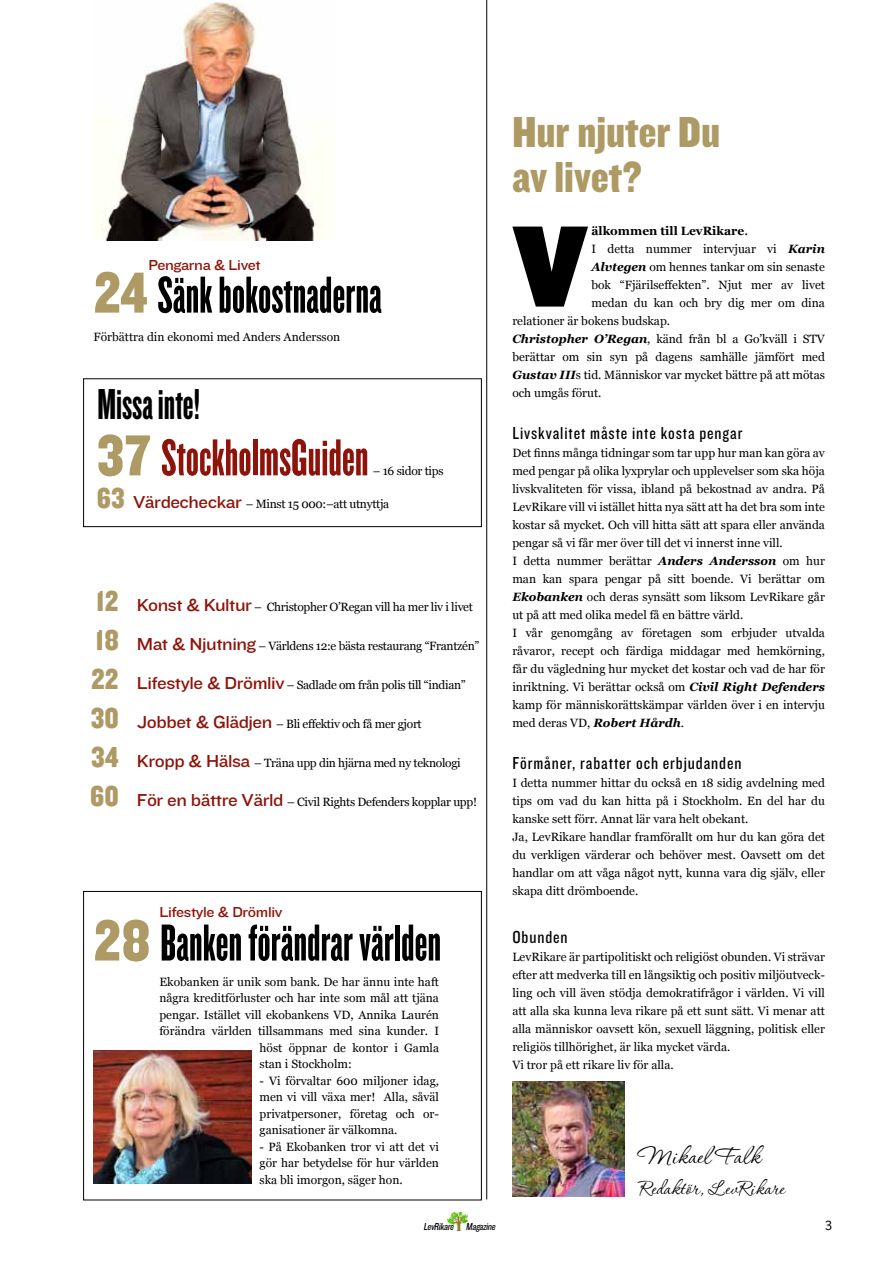
<style>
.page{position:relative;width:893px;height:1263px;background:#fff}
.page>*{position:absolute;margin:0;border:0;box-sizing:border-box;transform-origin:0 0}
.t1{font:120.15px "Knockout HTF91 Ultmt Middlewt";color:#000}
.t2{font:54px "Knockout HTF67 Full Bantamwt";color:#000}
.t3{font:54px "Knockout HTF67 Full Bantamwt";color:#8e140b}
.t4{font:45px/45px "Knockout HTF70 Full Welterwt";color:#ae9a64}
.t5{font:45px "Knockout HTF67 Full Bantamwt";color:#000}
.t6{font:30px "P22 Corinthia";color:#000}
.t7{font:25.5px "P22 Corinthia";color:#000}
.t8{font:18px "Knockout HTF29 Junior Liteweight";letter-spacing:.05em;color:#000}
.t9{font:15px "Knockout HTF32 Junior Cruiserwt";letter-spacing:-.025em;color:#8e140b}
.t10{font:12px/18px "Georgia";color:#000}
.t11{font:12px "Georgia";letter-spacing:-.025em;color:#000}
.t12{font:700 12px "Georgia";color:#000}
.t13{font:12px "Geneva";color:#000}
.t14{font:italic 10.5px "Knockout HTF29 Junior Liteweight";color:#000}
.s1{font-family:"Knockout HTF70 Full Welterwt";font-size:60px;color:#ae9a64}
.s2{font-family:"Knockout HTF70 Full Welterwt";font-size:30px;color:#ae9a64}
.s3{font-family:"Knockout HTF32 Junior Cruiserwt";font-size:18px;color:#8e140b}
.s4{font-weight:400;font-size:13.5px}
.s5{font-weight:700;font-style:italic}
</style>
<div class="page">
<img style="left:448px;top:1213px;width:19px;height:18px">
<img style="left:101px;top:2px;width:222px;height:238px">
<img style="left:512px;top:1081px;width:112px;height:115px">
<hr style="left:486px;top:0;width:1px;height:1199px;background:#000">
<img style="left:94px;top:1050px;width:157px;height:133px">
<div style="left:83px;top:379px;width:399px;height:148px;border:1px solid #000"></div>
<div style="left:83px;top:891px;width:399px;height:309px;border:1px solid #000"></div>
<p class="t9" style="left:148px;top:257px;width:114px">Pengarna &amp; Livet</p>
<h2 class="t2" style="left:94px;top:268px;width:290px"><span class="s1">24</span> Sänk bokostnaderna</h2>
<p class="t10" style="left:94px;top:328px;width:248px">Förbättra din ekonomi med Anders Andersson</p>
<h3 class="t5" style="left:97px;top:381px;width:104px">Missa inte!</h3>
<h2 class="t3" style="left:97px;top:430px;width:273px"><span class="s1">37</span> StockholmsGuiden</h2>
<p class="t11" style="left:373px;top:464px;width:72px">– 16 sidor tips</p>
<p class="t11" style="left:97px;top:497px;width:294px"><span class="s2">63</span> <span class="s3">Värdecheckar</span> – Minst 15 000:–att utnyttja</p>
<p class="t11" style="left:96px;top:599px;width:379px"><span class="s2">12</span> <span class="s3">Konst &amp; Kultur</span> – Christopher O’Regan vill ha mer liv i livet</p>
<p class="t11" style="left:95px;top:638px;width:386px"><span class="s2">18</span> <span class="s3">Mat &amp; Njutning</span> – Världens 12:e bästa restaurang “Frantzén”</p>
<p class="t11" style="left:91px;top:677px;width:376px"><span class="s2">22</span> <span class="s3">Lifestyle &amp; Drömliv</span> – Sadlade om från polis till “indian”</p>
<p class="t11" style="left:91px;top:716px;width:332px"><span class="s2">30</span> <span class="s3">Jobbet &amp; Glädjen</span> – Bli effektiv och få mer gjort</p>
<p class="t11" style="left:91px;top:755px;width:371px"><span class="s2">34</span> <span class="s3">Kropp &amp; Hälsa</span> – Träna upp din hjärna med ny teknologi</p>
<p class="t11" style="left:90px;top:794px;width:388px"><span class="s2">60</span> <span class="s3">För en bättre Värld</span> – Civil Rights Defenders kopplar upp!</p>
<p class="t9" style="left:159px;top:903px;width:125px">Lifestyle &amp; Drömliv</p>
<h2 class="t2" style="left:94px;top:915px;width:349px"><span class="s1">28</span> Banken förändrar världen</h2>
<p class="t10" style="left:159px;top:973px;width:281px">Ekobanken är unik som bank. De har ännu inte haft</p>
<p class="t10" style="left:159px;top:989px;width:281px">några kreditförluster och har inte som mål att tjäna</p>
<p class="t10" style="left:159px;top:1006px;width:281px">pengar. Istället vill ekobankens VD, Annika Laurén</p>
<p class="t10" style="left:159px;top:1022px;width:281px">förändra världen tillsammans med sina kunder. I</p>
<p class="t10" style="left:260px;top:1039px;width:181px">höst öppnar de kontor i Gamla</p>
<p class="t10" style="left:260px;top:1055px;width:94px">stan i Stockholm:</p>
<p class="t10" style="left:260px;top:1072px;width:181px;line-height:16.5px;text-align:justify">- Vi förvaltar 600 miljoner idag, men vi vill växa mer! Alla, såväl privatpersoner, företag och or&shy;ganisationer är välkomna.</p>
<p class="t10" style="left:260px;top:1138px;width:181px;line-height:16.5px;text-align:justify">- På Ekobanken tror vi att det vi gör har betydelse för hur världen ska bli imorgon, säger hon.</p>
<h3 class="t4" style="left:512px;top:111px;width:209px">Hur njuter Du av livet?</h3>
<h1 class="t1" style="left:514px;top:201px;width:74px">V</h1>
<p class="t12" style="left:591px;top:223px;width:158px">älkommen till LevRikare<span class="s4">.</span></p>
<p class="t10" style="left:591px;top:240px;width:235px">I detta nummer intervjuar vi <span class="s5">Karin</span></p>
<p class="t10" style="left:591px;top:258px;width:235px"><span class="s5">Alvtegen</span> om hennes tankar om sin senaste</p>
<p class="t10" style="left:591px;top:276px;width:235px">bok “Fjärilseffekten”. Njut mer av livet</p>
<p class="t10" style="left:591px;top:294px;width:235px">medan du kan och bry dig mer om dina</p>
<p class="t10" style="left:512px;top:312px;width:159px">relationer är bokens budskap.</p>
<p class="t10" style="left:512px;top:330px;width:314px"><span class="s5">Christopher O’Regan</span>, känd från bl a Go’kväll i STV</p>
<p class="t10" style="left:512px;top:348px;width:314px">berättar om sin syn på dagens samhälle jämfört med</p>
<p class="t10" style="left:512px;top:366px;width:314px"><span class="s5">Gustav III</span>s tid. Människor var mycket bättre på att mötas</p>
<p class="t10" style="left:512px;top:384px;width:91px">och umgås förut.</p>
<h3 class="t8" style="left:512px;top:423px;width:232px">Livskvalitet måste inte kosta pengar</h3>
<p class="t10" style="left:512px;top:444px;width:314px">Det finns många tidningar som tar upp hur man kan göra av med pengar på olika lyxprylar och upplevelser som ska höja livskvaliteten för vissa, ibland på bekostnad av andra. På LevRikare vill vi istället hitta nya sätt att ha det bra som inte kostar så mycket. Och vill hitta sätt att spara eller använda pengar så vi får mer över till det vi innerst inne vill.<br>I detta nummer berättar <span class="s5">Anders Andersson</span> om hur man kan spara pengar på sitt boende. Vi berättar om <span class="s5">Ekobanken</span> och deras synsätt som liksom LevRikare går ut på att med olika medel få en bättre värld.<br>I vår genomgång av företagen som erbjuder utvalda råvaror, recept och färdiga middagar med hemkörning, får du vägledning hur mycket det kostar och vad de har för inriktning. Vi berättar också om <span class="s5">Civil Right Defenders </span>kamp för människorättskämpar världen över i en intervju med deras VD, <span class="s5">Robert Hårdh</span>.</p>
<h3 class="t8" style="left:512px;top:753px;width:231px">Förmåner, rabatter och erbjudanden</h3>
<p class="t10" style="left:512px;top:774px;width:314px">I detta nummer hittar du också en 18 sidig avdelning med tips om vad du kan hitta på i Stockholm. En del har du kanske sett förr. Annat lär vara helt obekant.<br>Ja, LevRikare handlar framförallt om hur du kan göra det du verkligen värderar och behöver mest. Oavsett om det handlar om att våga något nytt, kunna vara dig själv, eller skapa ditt drömboende.</p>
<h3 class="t8" style="left:512px;top:927px;width:57px">Obunden</h3>
<p class="t10" style="left:512px;top:948px;width:314px">LevRikare är partipolitiskt och religiöst obunden. Vi strävar efter att medverka till en långsiktig och positiv miljöutveck&shy;ling och vill även stödja demokratifrågor i världen. Vi vill att alla ska kunna leva rikare på ett sunt sätt. Vi menar att alla människor oavsett kön, sexuell läggning, politisk eller religiös tillhörighet, är lika mycket värda.<br>Vi tror på ett rikare liv för alla.</p>
<h3 class="t6" style="left:639px;top:1141px;width:124px">Mikael Falk</h3>
<h3 class="t7" style="left:639px;top:1175px;width:147px">Redaktör, LevRikare</h3>
<p class="t14" style="left:423px;top:1221px;width:75px">LevRikare Magazine</p>
<p class="t13" style="left:825px;top:1215px;width:10px">3</p>
</div>
